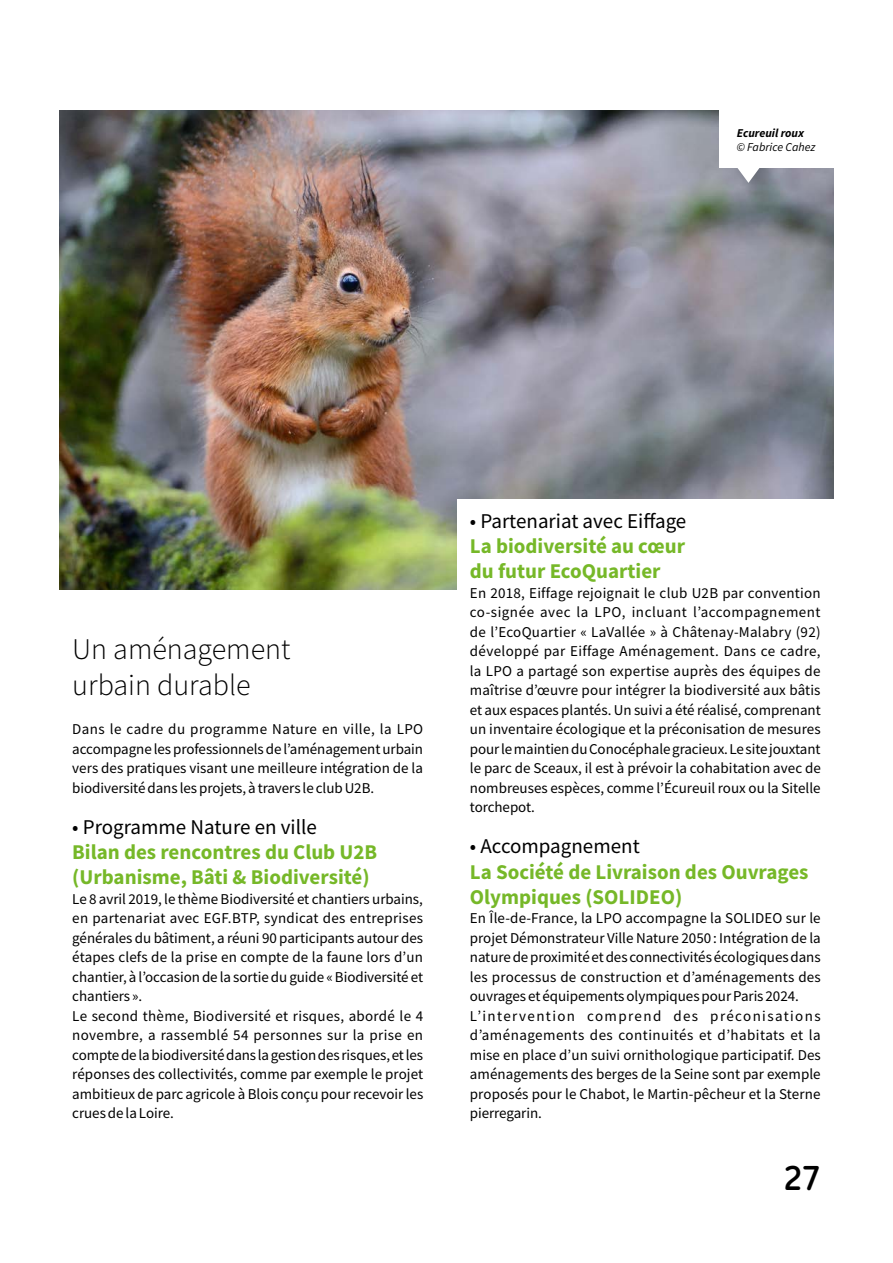
<style>
.page{position:relative;width:893px;height:1263px;background:#fff}
.page>*{position:absolute;margin:0;border:0;box-sizing:border-box;transform-origin:0 0}
.t1{font:600 33px "Chevin Pro";color:#000}
.t2{font:300 30px/36px "Source Sans Pro";color:#000}
.t3{font:700 21px/25.2px "Source Sans Pro";color:#76b828}
.t4{font:21px "Source Sans Pro";color:#000}
.t5{font:15px/19.5px "Source Sans Pro";color:#000;text-align:justify}
.t6{font:italic 12px "Source Sans Pro";color:#000}
.t7{font:italic 700 12px "Source Sans Pro";color:#000}
</style>
<div class="page">
<img style="left:60px;top:111px;width:773px;height:479px">
<svg style="left:737px;top:168px;width:23px;height:15px"></svg>
<div style="left:457px;top:499px;width:376px;height:326px;background:#fff"></div>
<div style="left:720px;top:111px;width:113px;height:57px;background:#fff"></div>
<p class="t7" style="left:737px;top:124px;width:69px">Ecureuil roux</p>
<p class="t6" style="left:737px;top:139px;width:80px">© Fabrice Cahez</p>
<h2 class="t2" style="left:72px;top:631px;width:220px">Un aménagement urbain durable</h2>
<p class="t5" style="left:72px;top:719px;width:352px">Dans le cadre du programme Nature en ville, la LPO accompagne les professionnels de l’aménagement urbain vers des pratiques visant une meilleure intégration de la biodiversité dans les projets, à travers le club U2B.</p>
<h3 class="t4" style="left:72px;top:814px;width:246px">• Programme Nature en ville</h3>
<h3 class="t3" style="left:72px;top:839px;width:307px">Bilan des rencontres du Club U2B (Urbanisme, Bâti &amp; Biodiversité)</h3>
<p class="t5" style="left:72px;top:889px;width:353px;text-align:left">Le 8 avril 2019, le thème Biodiversité et chantiers urbains, en partenariat avec EGF.BTP, syndicat des entreprises générales du bâtiment, a réuni 90 participants autour des étapes clefs de la prise en compte de la faune lors d’un chantier, à l’occasion de la sortie du guide « Biodiversité et chantiers ».<br>Le second thème, Biodiversité et risques, abordé le 4 novembre, a rassemblé 54 personnes sur la prise en compte de la biodiversité dans la gestion des risques, et les réponses des collectivités, comme par exemple le projet ambitieux de parc agricole à Blois conçu pour recevoir les crues de la Loire.</p>
<h3 class="t4" style="left:470px;top:507px;width:218px">• Partenariat avec Eiffage</h3>
<h3 class="t3" style="left:470px;top:533px;width:217px">La biodiversité au cœur du futur EcoQuartier</h3>
<p class="t5" style="left:470px;top:583px;width:353px">En 2018, Eiffage rejoignait le club U2B par convention co-signée avec la LPO, incluant l’accompagnement de l’EcoQuartier « LaVallée » à Châtenay-Malabry (92) développé par Eiffage Aménagement. Dans ce cadre, la LPO a partagé son expertise auprès des équipes de maîtrise d’œuvre pour intégrer la biodiversité aux bâtis et aux espaces plantés. Un suivi a été réalisé, comprenant un inventaire écologique et la préconisation de mesures pour le maintien du Conocéphale gracieux. Le site jouxtant le parc de Sceaux, il est à prévoir la cohabitation avec de nombreuses espèces, comme l’Écureuil roux ou la Sitelle torchepot.</p>
<h3 class="t4" style="left:470px;top:833px;width:171px">• Accompagnement</h3>
<h3 class="t3" style="left:470px;top:859px;width:340px">La Société de Livraison des Ouvrages<br>Olympiques (SOLIDEO)</h3>
<p class="t5" style="left:470px;top:908px;width:353px;text-align:left">En Île-de-France, la LPO accompagne la SOLIDEO sur le projet Démonstrateur Ville Nature 2050: Intégration de la nature de proximité et des connectivités écologiques dans les processus de construction et d’aménagements des ouvrages et équipements olympiques pour Paris 2024.<br>L’intervention comprend des préconisations d’aménagements des continuités et d’habitats et la mise en place d’un suivi ornithologique participatif. Des aménagements des berges de la Seine sont par exemple proposés pour le Chabot, le Martin-pêcheur et la Sterne pierregarin.</p>
<h1 class="t1" style="left:784px;top:1156px;width:38px">27</h1>
</div>
